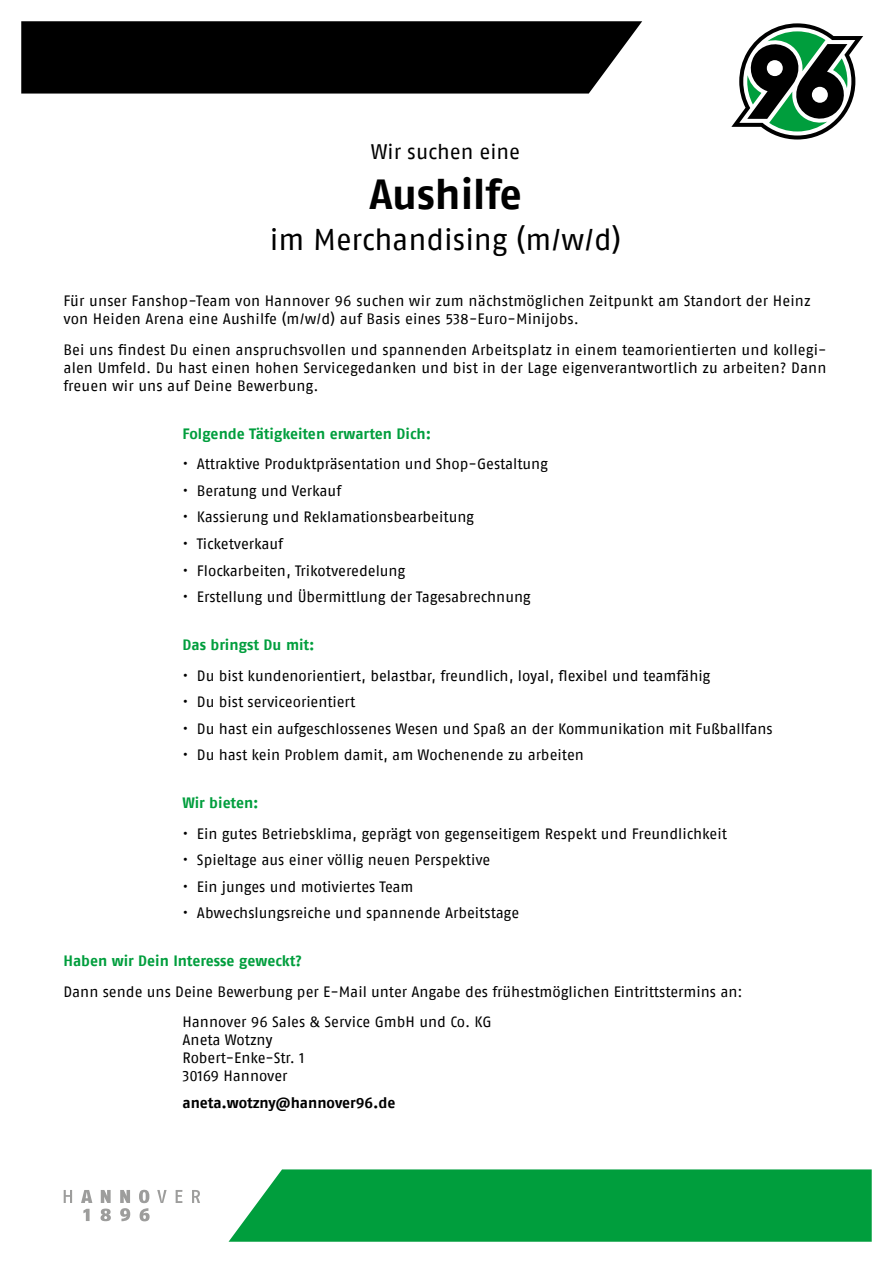
<style>
.page{position:relative;width:893px;height:1263px;background:#fff}
.page>*{position:absolute;margin:0;border:0;box-sizing:border-box;transform-origin:0 0}
.t1{font:42px "Fago No Bold Lf";color:#000}
.t2{font:30px "Fago No Regular LF";letter-spacing:-.005em;color:#000}
.t3{font:21px "Fago No Regular LF";color:#000}
.t4{font:15px/18px "Fago No Regular LF";color:#000}
.t5{font:15px "Fago No Bold Lf";letter-spacing:-.005em;color:#009e3d}
.t6{font:15px "Fago No Bold Lf";letter-spacing:-.005em;color:#000}
</style>
<div class="page">
<div style="left:229px;top:1169px;width:643px;height:73px;background:#009e3d"></div>
<svg style="left:21px;top:21px;width:621px;height:73px;background:#0d0d0d"></svg>
<svg style="left:731px;top:23px;width:132px;height:117px"></svg>
<svg style="left:64px;top:1190px;width:136px;height:31px"></svg>
<h3 class="t3" style="left:371px;top:140px;width:151px">Wir suchen eine</h3>
<h1 class="t1" style="left:369px;top:170px;width:154px">Aushilfe</h1>
<h2 class="t2" style="left:270px;top:222px;width:353px">im Merchandising (m/w/d)</h2>
<p class="t4" style="left:63px;top:292px;width:749px">Für unser Fanshop-Team von Hannover 96 suchen wir zum nächstmöglichen Zeitpunkt am Standort der Heinz von Heiden Arena eine Aushilfe (m/w/d) auf Basis eines 538-Euro-Minijobs.</p>
<p class="t4" style="left:63px;top:341px;width:765px;text-align:justify">Bei uns findest Du einen anspruchsvollen und spannenden Arbeitsplatz in einem teamorientierten und kollegi&shy;alen Umfeld. Du hast einen hohen Servicegedanken und bist in der Lage eigenverantwortlich zu arbeiten? Dann freuen wir uns auf Deine Bewerbung.</p>
<p class="t5" style="left:182px;top:425px;width:250px">Folgende Tätigkeiten erwarten Dich:</p>
<p class="t4" style="left:182px;top:455px;width:367px">• Attraktive Produktpräsentation und Shop-Gestaltung</p>
<p class="t4" style="left:182px;top:482px;width:160px">• Beratung und Verkauf</p>
<p class="t4" style="left:182px;top:508px;width:293px">• Kassierung und Reklamationsbearbeitung</p>
<p class="t4" style="left:182px;top:535px;width:102px">• Ticketverkauf</p>
<p class="t4" style="left:182px;top:561px;width:224px">• Flockarbeiten, Trikotveredelung</p>
<p class="t4" style="left:182px;top:588px;width:350px">• Erstellung und Übermittlung der Tagesabrechnung</p>
<p class="t5" style="left:182px;top:636px;width:134px">Das bringst Du mit:</p>
<p class="t4" style="left:182px;top:666px;width:529px">• Du bist kundenorientiert, belastbar, freundlich, loyal, flexibel und teamfähig</p>
<p class="t4" style="left:182px;top:693px;width:174px">• Du bist serviceorientiert</p>
<p class="t4" style="left:182px;top:719px;width:592px">• Du hast ein aufgeschlossenes Wesen und Spaß an der Kommunikation mit Fußballfans</p>
<p class="t4" style="left:182px;top:746px;width:403px">• Du hast kein Problem damit, am Wochenende zu arbeiten</p>
<p class="t5" style="left:182px;top:794px;width:78px">Wir bieten:</p>
<p class="t4" style="left:182px;top:824px;width:546px">• Ein gutes Betriebsklima, geprägt von gegenseitigem Respekt und Freundlichkeit</p>
<p class="t4" style="left:182px;top:851px;width:309px">• Spieltage aus einer völlig neuen Perspektive</p>
<p class="t4" style="left:182px;top:877px;width:233px">• Ein junges und motiviertes Team</p>
<p class="t4" style="left:182px;top:904px;width:338px">• Abwechslungsreiche und spannende Arbeitstage</p>
<p class="t5" style="left:63px;top:952px;width:240px">Haben wir Dein Interesse geweckt?</p>
<p class="t4" style="left:182px;top:976px;width:562px;line-height:30.8px;text-indent:-119px">Dann sende uns Deine Bewerbung per E-Mail unter Angabe des frühestmöglichen Eintrittstermins an:<br>Hannover 96 Sales &amp; Service GmbH und Co. KG</p>
<p class="t4" style="left:182px;top:1031px;width:123px">Aneta Wotzny<br>Robert-Enke-Str. 1<br>30169 Hannover</p>
<p class="t6" style="left:182px;top:1094px;width:215px">aneta.wotzny@hannover96.de</p>
</div>
